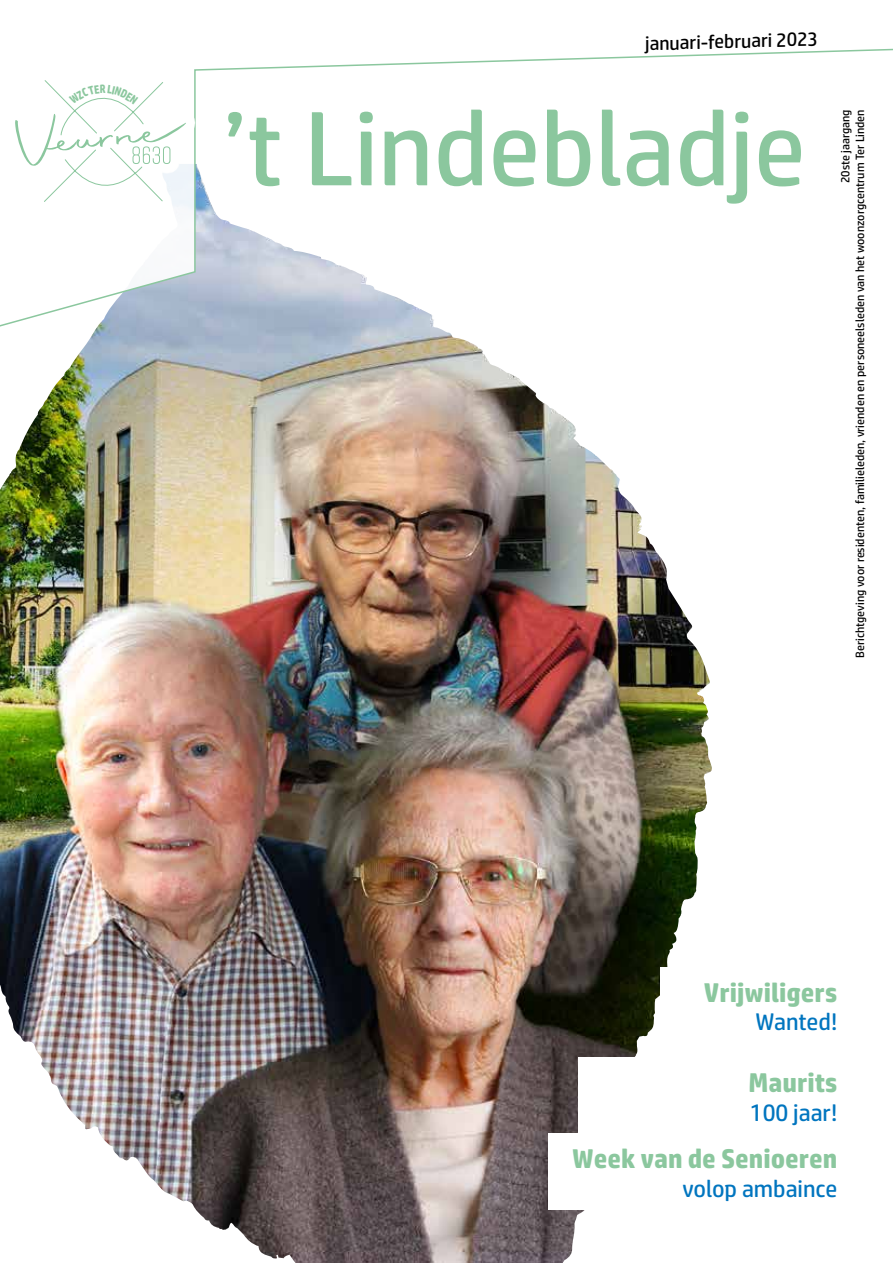
<style>
.page{position:relative;width:893px;height:1263px;background:#fff}
.page>*{position:absolute;margin:0;border:0;box-sizing:border-box;transform-origin:0 0}
.t1{font:105.3px "HP Simplified";color:#8bc79e}
.t2{font:700 27px "HP Simplified";color:#8bc79e}
.t3{font:24px "HP Simplified";color:#0075bf}
.t4{font:19.5px "HP Simplified";color:#000}
.t5{font:12px/14.4px "HP Simplified";color:#000;text-align:right}
</style>
<div class="page">
<img style="left:234px;top:333px;width:478px;height:930px">
<img style="left:0;top:333px;width:234px;height:897px">
<div style="left:660px;top:967px;width:220px;height:90px;background:#fff"></div>
<div style="left:578px;top:1057px;width:302px;height:76px;background:#fff"></div>
<div style="left:549px;top:1133px;width:331px;height:77px;background:#fff"></div>
<svg style="left:0;top:48px;width:893px;height:285px"></svg>
<div style="left:6px;top:71px;width:189px;height:140px;background:linear-gradient(to bottom,#fff,#f7fafc)"></div>
<svg style="left:15px;top:71px;width:171px;height:139px"></svg>
<h3 class="t4" style="left:645px;top:33px;width:174px;rotate:-2deg">januari-februari 2023</h3>
<h1 class="t1" style="left:224px;top:89px;width:584px">’t Lindebladje</h1>
<p class="t5" style="left:838px;top:658px;width:550px;rotate:-90deg">20ste jaargang<br>Berichtgeving voor residenten, familieleden, vrienden en personeelsleden van het woonzorgcentrum Ter Linden</p>
<h2 class="t2" style="left:704px;top:976px;width:135px">Vrijwiligers</h2>
<h3 class="t3" style="left:756px;top:1008px;width:83px">Wanted!</h3>
<h2 class="t2" style="left:748px;top:1067px;width:90px">Maurits</h2>
<h3 class="t3" style="left:750px;top:1099px;width:89px">100 jaar!</h3>
<h2 class="t2" style="left:572px;top:1143px;width:267px">Week van de Senioeren</h2>
<h3 class="t3" style="left:682px;top:1175px;width:156px">volop ambaince</h3>
</div>
